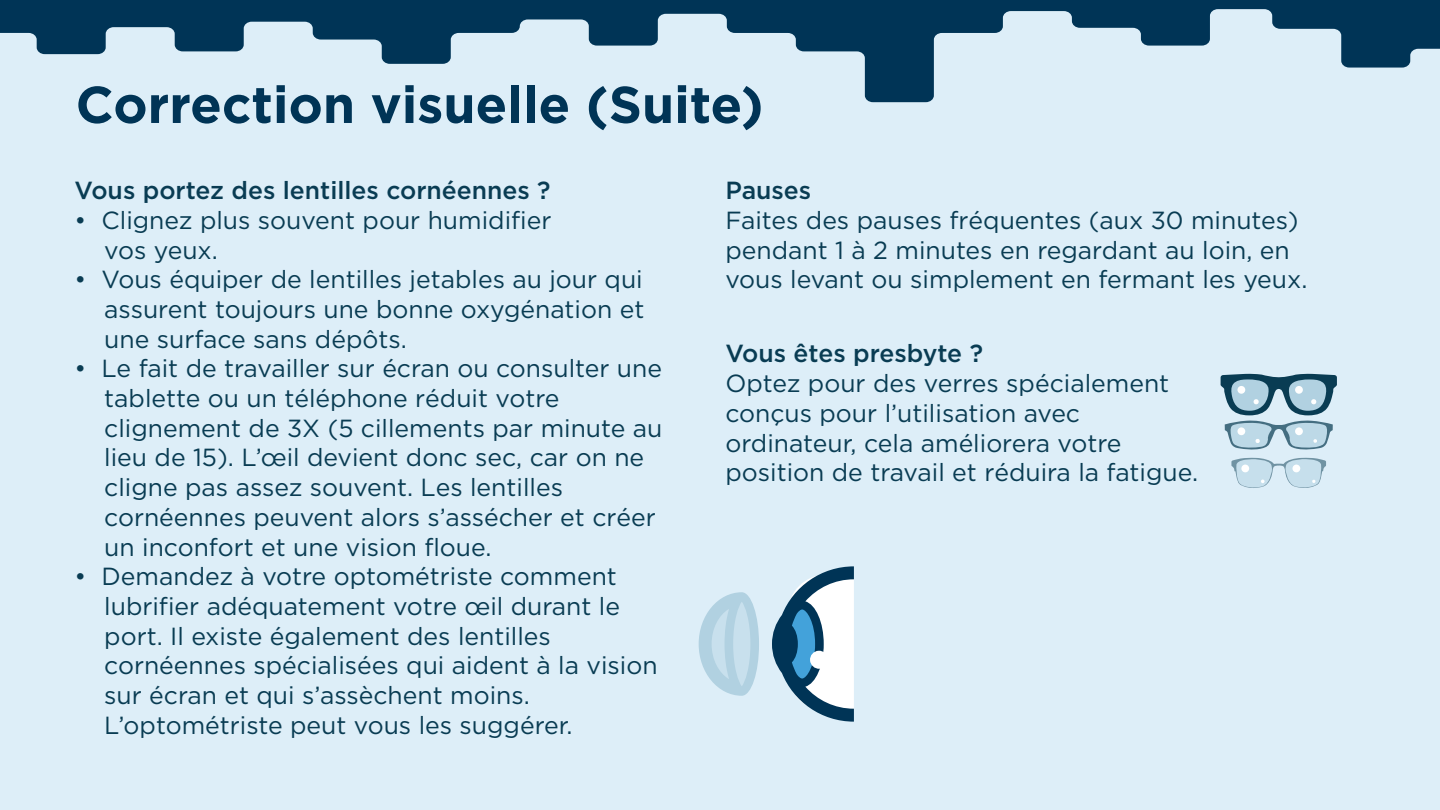
<style>
.page{position:relative;width:1440px;height:810px;background:#ddeef8}
.page>*{position:absolute;margin:0;border:0;box-sizing:border-box;transform-origin:0 0}
.t1{font:700 51.75px "Gotham HTF";color:#003456}
.t2{font:24.75px/29.7px "Gotham HTF";color:#093c53}
.t3{font:500 24.75px "Gotham HTF";color:#093c53}
</style>
<div class="page">
<svg style="left:0;top:0;width:1440px;height:103px"></svg>
<svg style="left:1221px;top:374px;width:116px;height:41px"></svg>
<svg style="left:1225px;top:421px;width:108px;height:29px"></svg>
<svg style="left:1231px;top:458px;width:95px;height:30px"></svg>
<svg style="left:699px;top:592px;width:60px;height:104px"></svg>
<svg style="left:772px;top:566px;width:82px;height:156px"></svg>
<h1 class="t1" style="left:76px;top:75px;width:690px">Correction visuelle (Suite)</h1>
<p class="t3" style="left:75px;top:176px;width:478px">Vous portez des lentilles cornéennes ?</p>
<p class="t2" style="left:104px;top:205px;width:449px;text-indent:-30px">• Clignez plus souvent pour humidifier vos yeux.</p>
<p class="t2" style="left:104px;top:264px;width:542px;text-align:justify;text-indent:-30px">• Vous équiper de lentilles jetables au jour qui assurent toujours une bonne oxygénation et une surface sans dépôts.</p>
<p class="t2" style="left:104px;top:353px;width:560px;text-indent:-30px">• Le fait de travailler sur écran ou consulter une tablette ou un téléphone réduit votre clignement de 3X (5 cillements par minute au lieu de 15). L’œil devient donc sec, car on ne cligne pas assez souvent. Les lentilles cornéennes peuvent alors s’assécher et créer un inconfort et une vision floue.</p>
<p class="t2" style="left:104px;top:561px;width:555px;text-indent:-30px">• Demandez à votre optométriste comment lubrifier adéquatement votre œil durant le port. Il existe également des lentilles cornéennes spécialisées qui aident à la vision sur écran et qui s’assèchent moins.<br>L’optométriste peut vous les suggérer.</p>
<p class="t3" style="left:725px;top:176px;width:87px">Pauses</p>
<p class="t2" style="left:725px;top:205px;width:584px">Faites des pauses fréquentes (aux 30 minutes) pendant 1 à 2 minutes en regardant au loin, en vous levant ou simplement en fermant les yeux.</p>
<p class="t3" style="left:725px;top:340px;width:259px">Vous êtes presbyte ?</p>
<p class="t2" style="left:725px;top:368px;width:474px">Optez pour des verres spécialement conçus pour l’utilisation avec ordinateur, cela améliorera votre position de travail et réduira la fatigue.</p>
</div>
